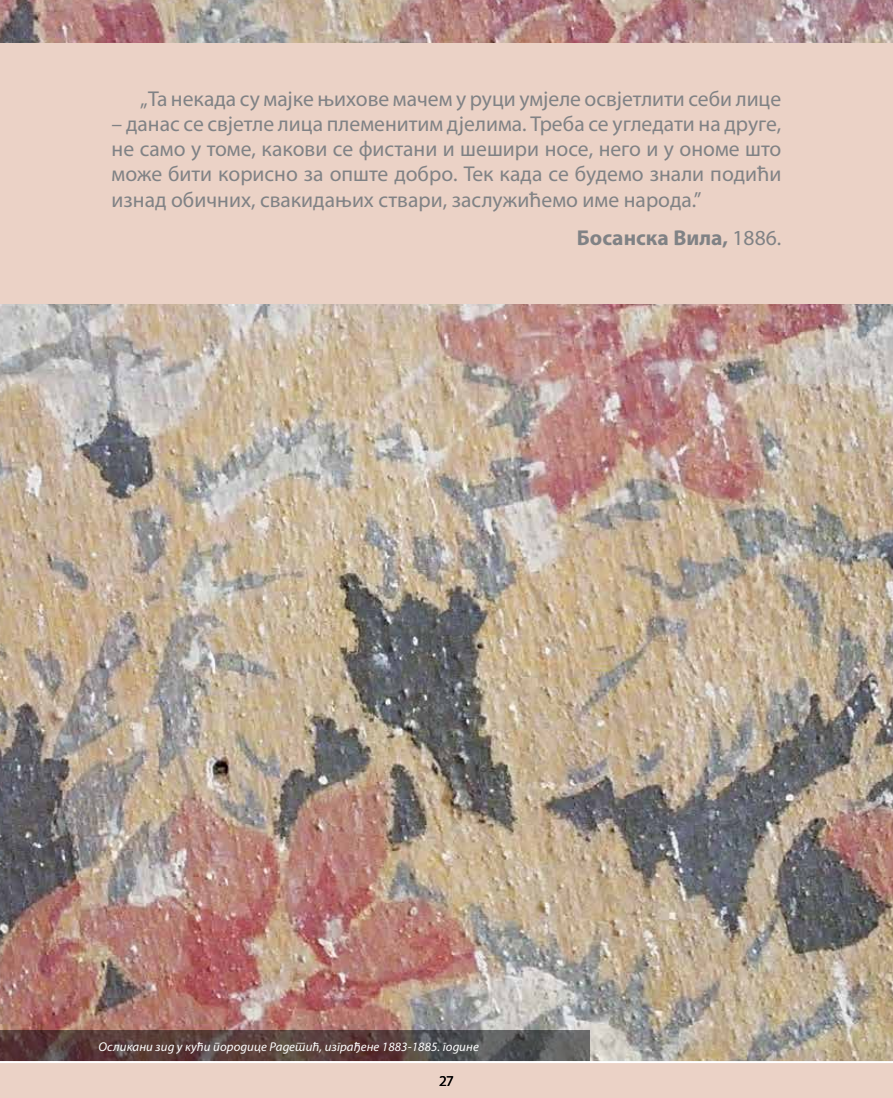
<style>
.page{position:relative;width:893px;height:1098px;background:#fff}
.page>*{position:absolute;margin:0;border:0;box-sizing:border-box;transform-origin:0 0}
.t1{font:21.45px/25.2px "Myriad Pro";color:#808285;text-align:justify}
.t2{font:700 21.45px "Myriad Pro";color:#808285}
.t3{font:15px "Myriad Pro";color:#000}
.t4{font:italic 12.75px "Myriad Pro";letter-spacing:.01em;color:#fff}
.s1{font-weight:400}
</style>
<div class="page">
<div style="left:0;top:0;width:893px;height:1097px;background:#ebd2c6"></div>
<img style="left:0;top:0;width:893px;height:1062px">
<div style="left:0;top:43px;width:893px;height:260px;background:#ebd2c6"></div>
<svg style="left:0;top:1029px;width:590px;height:31px;background:#5a4746"></svg>
<p class="t1" style="left:140px;top:85px;width:642px">„Та некада су мајке њихове мачем у руци умјеле освјетлити себи лице</p>
<p class="t1" style="left:112px;top:111px;width:671px">– данас се свјетле лица племенитим дјелима. Треба се угледати на друге, не само у томе, какови се фистани и шешири носе, него и у ономе што може бити корисно за опште добро. Тек када се будемо знали подићи изнад обичних, свакидањих ствари, заслужићемо име народа.”</p>
<p class="t2" style="left:577px;top:224px;width:206px">Босанска Вила, <span class="s1">1886.</span></p>
<p class="t4" style="left:98px;top:1038px;width:382px">Осликани зид у кући породице Радетић, изграђене 1883-1885. године</p>
<p class="t3" style="left:439px;top:1070px;width:16px">27</p>
</div>
